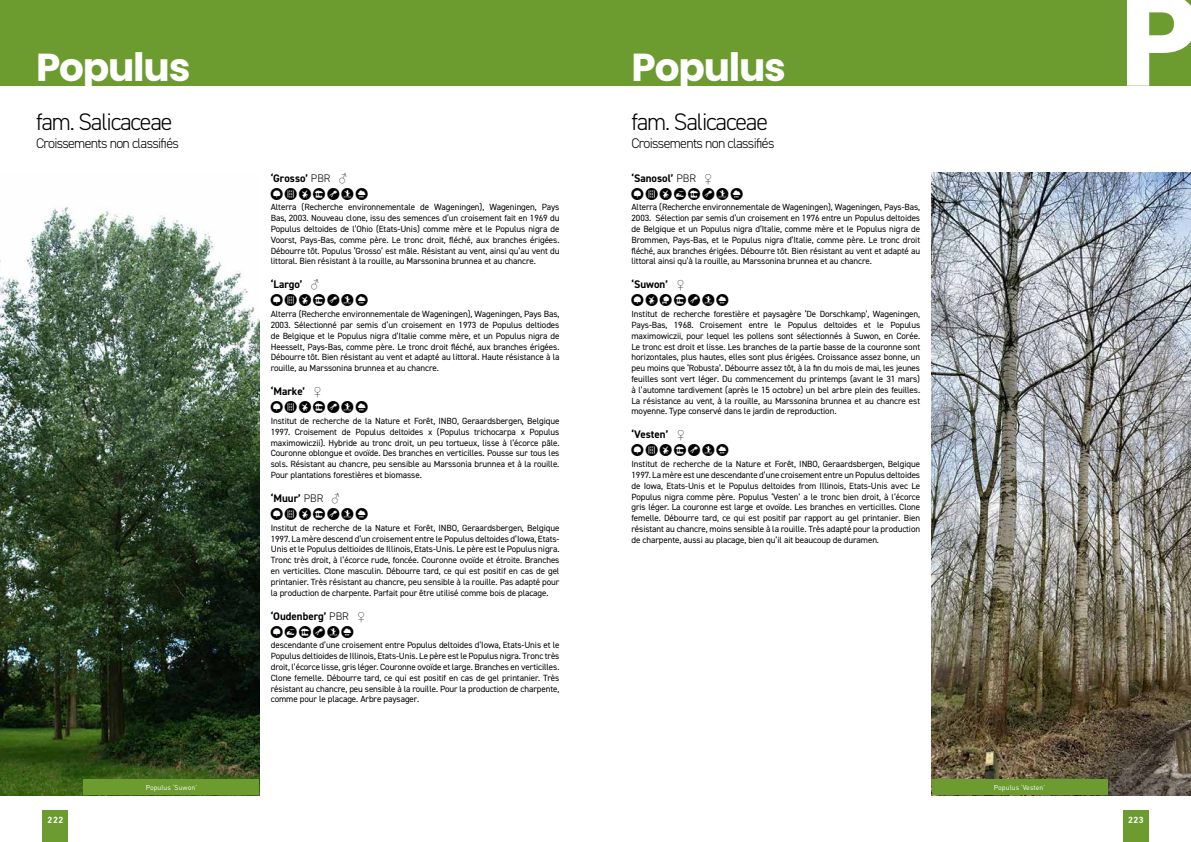
<style>
.page{position:relative;width:1191px;height:842px;background:#fff}
.page>*{position:absolute;margin:0;border:0;box-sizing:border-box;transform-origin:0 0}
.t1{font:700 130px "Poppins";color:#fff}
.t2{font:700 39px "Poppins";letter-spacing:-.03em;color:#fff}
.t3{font:300 24px "DIN2014";letter-spacing:-.05em;color:#000}
.t4{font:300 14px "DIN2014";letter-spacing:-.05em;color:#000}
.t5{font:12px "Glyphter";letter-spacing:.18em;color:#000}
.t6{font:700 11px "DIN2014";color:#000}
.t7{font:9px/10.8px "DIN2014";letter-spacing:-.01em;color:#000;text-align:justify}
.t8{font:700 9px "DIN2014";letter-spacing:.06em;color:#fff}
.t9{font:7px "DIN";color:#fff}
.s1{font-weight:300}
.s2{font-family:"Arial";font-weight:400}
.s3{font-family:"BKU"}
</style>
<div class="page">
<div style="left:43px;top:810px;width:25px;height:32px;background:#6c9c30"></div>
<div style="left:1123px;top:810px;width:25px;height:32px;background:#6c9c30"></div>
<div style="left:595px;top:0;width:596px;height:85px;background:#6c9c30"></div>
<div style="left:0;top:0;width:595px;height:85px;background:#6c9c30"></div>
<img style="left:0;top:206px;width:259px;height:589px">
<img style="left:931px;top:173px;width:260px;height:622px">
<div style="left:84px;top:780px;width:175px;height:15px;background:#6c9c30"></div>
<div style="left:931px;top:780px;width:176px;height:15px;background:#6c9c30"></div>
<h2 class="t2" style="left:36px;top:45px;width:156px">Populus</h2>
<h2 class="t2" style="left:631px;top:45px;width:156px">Populus</h2>
<h3 class="t3" style="left:36px;top:107px;width:138px">fam. Salicaceae</h3>
<h3 class="t3" style="left:631px;top:107px;width:138px">fam. Salicaceae</h3>
<h3 class="t4" style="left:36px;top:134px;width:144px">Croissements non classifiés</h3>
<h3 class="t4" style="left:631px;top:134px;width:144px">Croissements non classifiés</h3>
<p class="t6" style="left:271px;top:170px;width:78px">‘Grosso’ <span class="s1">PBR</span> <span class="s2">♂</span></p>
<h3 class="t5" style="left:271px;top:188px;width:98px">EGHKM<span class="s3">23</span></h3>
<p class="t7" style="left:271px;top:202px;width:290px">Alterra (Recherche environnementale de Wageningen), Wageningen, Pays Bas, 2003. Nouveau clone, issu des semences d’un croisement fait en 1969 du Populus deltoides de l’Ohio (Etats-Unis) comme mère et le Populus nigra de Voorst, Pays-Bas, comme père. Le tronc droit, fléché, aux branches érigées.<br>Débourre tôt. Populus ‘Grosso’ est mâle. Résistant au vent, ainsi qu’au vent du littoral. Bien résistant à la rouille, au Marssonina brunnea et au chancre.</p>
<p class="t6" style="left:271px;top:277px;width:50px">‘Largo’ <span class="s2">♂</span></p>
<h3 class="t5" style="left:271px;top:295px;width:98px">EGHKM<span class="s3">23</span></h3>
<p class="t7" style="left:271px;top:308px;width:290px">Alterra (Recherche environnementale de Wageningen), Wageningen, Pays Bas, 2003. Sélectionné par semis d’un croisement en 1973 de Populus deltiodes de Belgique et le Populus nigra d’Italie comme mère, et un Populus nigra de Heesselt, Pays-Bas, comme père. Le tronc droit fléché, aux branches érigées.<br>Débourre tôt. Bien résistant au vent et adapté au littoral. Haute résistance à la rouille, au Marssonina brunnea et au chancre.</p>
<p class="t6" style="left:271px;top:384px;width:52px">‘Marke’ <span class="s2">♀</span></p>
<h3 class="t5" style="left:271px;top:402px;width:98px">EGHKM<span class="s3">23</span></h3>
<p class="t7" style="left:271px;top:415px;width:290px">Institut de recherche de la Nature et Forêt, INBO, Geraardsbergen, Belgique 1997. Croisement de Populus deltoides x (Populus trichocarpa x Populus maximowiczii). Hybride au tronc droit, un peu tortueux, lisse à l’écorce pâle.<br>Couronne oblongue et ovoïde. Des branches en verticilles. Pousse sur tous les sols. Résistant au chancre, peu sensible au Marssonia brunnea et à la rouille.<br>Pour plantations forestières et biomasse.</p>
<p class="t6" style="left:271px;top:491px;width:71px">‘Muur’ <span class="s1">PBR</span> <span class="s2">♂</span></p>
<h3 class="t5" style="left:271px;top:509px;width:98px">EGHKM<span class="s3">23</span></h3>
<p class="t7" style="left:271px;top:522px;width:290px">Institut de recherche de la Nature et Forêt, INBO, Geraardsbergen, Belgique 1997. La mère descend d’un croisement entre le Populus deltoides d’Iowa, Etats-Unis et le Populus deltioides de Illinois, Etats-Unis. Le père est le Populus nigra.<br>Tronc très droit, à l’écorce rude, foncée. Couronne ovoïde et étroite. Branches en verticilles. Clone masculin. Débourre tard, ce qui est positif en cas de gel printanier. Très résistant au chancre, peu sensible à la rouille. Pas adapté pour la production de charpente. Parfait pour être utilisé comme bois de placage.</p>
<p class="t6" style="left:271px;top:608px;width:96px">‘Oudenberg’ <span class="s1">PBR</span> <span class="s2">♀</span></p>
<h3 class="t5" style="left:271px;top:626px;width:84px">EJKM<span class="s3">23</span></h3>
<p class="t7" style="left:271px;top:640px;width:290px">descendante d’une croisement entre Populus deltoides d’Iowa, Etats-Unis et le Populus deltioides de Illinois, Etats-Unis. Le père est le Populus nigra. Tronc très droit, l’écorce lisse, gris léger. Couronne ovoïde et large. Branches en verticilles.<br>Clone femelle. Débourre tard, ce qui est positif en cas de gel printanier. Très résistant au chancre, peu sensible à la rouille. Pour la production de charpente, comme pour le placage. Arbre paysager.</p>
<p class="t6" style="left:631px;top:170px;width:82px">‘Sanosol’ <span class="s1">PBR</span> <span class="s2">♀</span></p>
<h3 class="t5" style="left:631px;top:188px;width:113px">EGHJKM<span class="s3">23</span></h3>
<p class="t7" style="left:631px;top:202px;width:290px">Alterra (Recherche environnementale de Wageningen), Wageningen, Pays-Bas, 2003. Sélection par semis d’un croisement en 1976 entre un Populus deltoides de Belgique et un Populus nigra d’Italie, comme mère et le Populus nigra de Brommen, Pays-Bas, et le Populus nigra d’Italie, comme père. Le tronc droit fléché, aux branches érigées. Débourre tôt. Bien résistant au vent et adapté au littoral ainsi qu’à la rouille, au Marssonina brunnea et au chancre.</p>
<p class="t6" style="left:631px;top:277px;width:55px">‘Suwon’ <span class="s2">♀</span></p>
<h3 class="t5" style="left:631px;top:295px;width:98px">EHIKM<span class="s3">23</span></h3>
<p class="t7" style="left:631px;top:308px;width:290px">Institut de recherche forestière et paysagère ‘De Dorschkamp’, Wageningen, Pays-Bas, 1968. Croisement entre le Populus deltoides et le Populus maximowiczii, pour lequel les pollens sont sélectionnés à Suwon, en Corée.<br>Le tronc est droit et lisse. Les branches de la partie basse de la couronne sont horizontales, plus hautes, elles sont plus érigées. Croissance assez bonne, un peu moins que ‘Robusta’. Débourre assez tôt, à la fin du mois de mai, les jeunes feuilles sont vert léger. Du commencement du printemps (avant le 31 mars) à l’automne tardivement (après le 15 octobre) un bel arbre plein des feuilles.<br>La résistance au vent, à la rouille, au Marssonina brunnea et au chancre est moyenne. Type conservé dans le jardin de reproduction.</p>
<p class="t6" style="left:631px;top:427px;width:55px">‘Vesten’ <span class="s2">♀</span></p>
<h3 class="t5" style="left:631px;top:445px;width:98px">EGHKM<span class="s3">23</span></h3>
<p class="t7" style="left:631px;top:458px;width:290px">Institut de recherche de la Nature et Forêt, INBO, Geraardsbergen, Belgique 1997. La mère est une descendante d’une croisement entre un Populus deltoides de Iowa, Etats-Unis et le Populus deltoides from Illinois, Etats-Unis avec Le Populus nigra comme père. Populus ‘Vesten’ a le tronc bien droit, à l’écorce gris léger. La couronne est large et ovoïde. Les branches en verticilles. Clone femelle. Débourre tard, ce qui est positif par rapport au gel printanier. Bien résistant au chancre, moins sensible à la rouille. Très adapté pour la production de charpente, aussi au placage, bien qu’il ait beaucoup de duramen.</p>
<p class="t9" style="left:146px;top:783px;width:53px">Populus ‘Suwon’</p>
<p class="t9" style="left:994px;top:783px;width:53px">Populus ‘Vesten’</p>
<h1 class="t1" style="left:1119px;top:-35px;width:83px">P</h1>
<p class="t8" style="left:48px;top:814px;width:17px">222</p>
<p class="t8" style="left:1128px;top:814px;width:17px">223</p>
</div>
